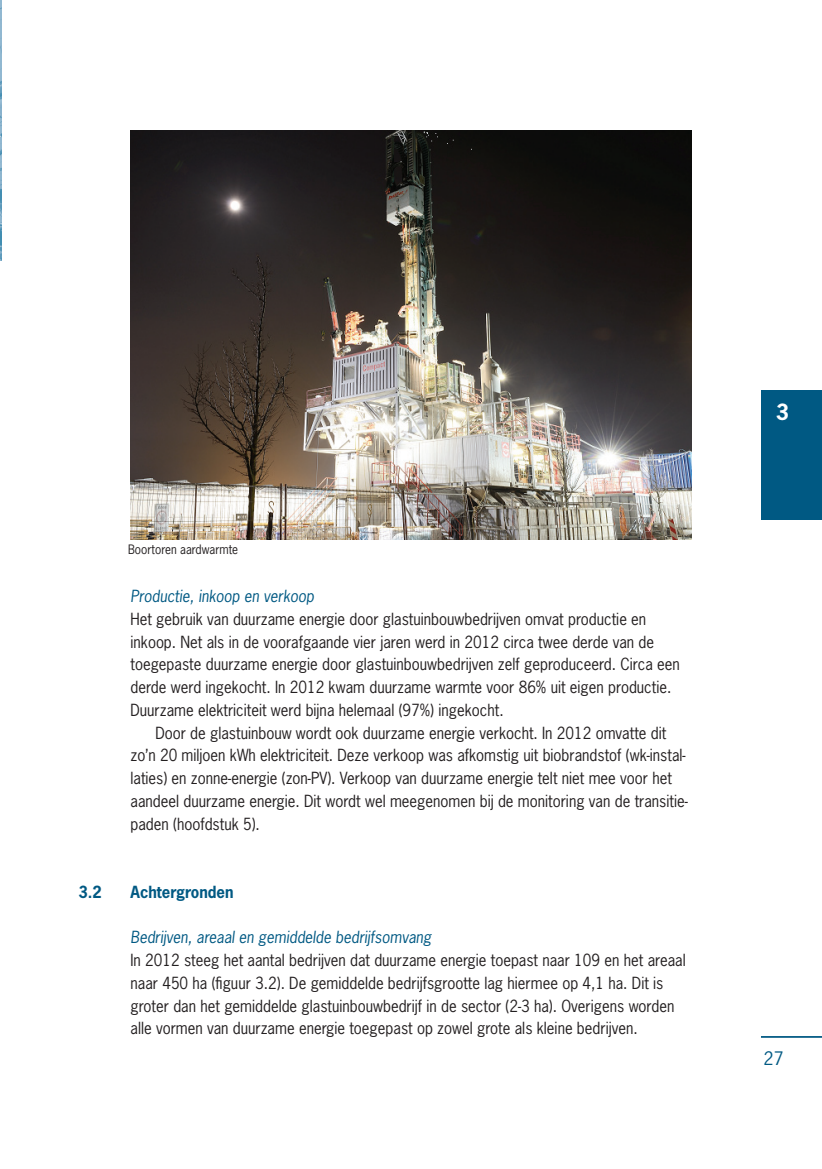
<style>
.page{position:relative;width:822px;height:1169px;background:#fff}
.page>*{position:absolute;margin:0;border:0;box-sizing:border-box;transform-origin:0 0}
.t1{font:700 21px "News Gothic Std";color:#fff}
.t2{font:17.5px "News Gothic Std";color:#005983}
.t3{font:15.75px/22.8px "News Gothic Std";color:#231f20;scale:.95 1}
.t4{font:italic 15.75px "News Gothic Std";color:#005983;scale:.95 1}
.t5{font:700 15.75px "News Gothic Std";color:#005983;scale:.95 1}
.t6{font:12.25px "News Gothic Std";color:#231f20;scale:.95 1}
</style>
<div class="page">
<hr style="left:760px;top:1036px;width:61px;height:1px;background:#005983">
<div style="left:760px;top:390px;width:61px;height:130px;background:#005983"></div>
<img style="left:0;top:3px;width:1px;height:257px">
<img style="left:130px;top:130px;width:561px;height:410px">
<p class="t6" style="left:128px;top:542px;width:117px">Boortoren aardwarmte</p>
<p class="t4" style="left:130px;top:586px;width:195px">Productie, inkoop en verkoop</p>
<p class="t3" style="left:130px;top:607px;width:579px">Het gebruik van duurzame energie door glastuinbouwbedrijven omvat productie en inkoop. Net als in de voorafgaande vier jaren werd in 2012 circa twee derde van de toegepaste duurzame energie door glastuinbouwbedrijven zelf geproduceerd. Circa een derde werd ingekocht. In 2012 kwam duurzame warmte voor 86% uit eigen productie.<br>Duurzame elektriciteit werd bijna helemaal (97%) ingekocht.</p>
<p class="t3" style="left:130px;top:721px;width:588px;text-indent:25px">Door de glastuinbouw wordt ook duurzame energie verkocht. In 2012 omvatte dit zo’n 20 miljoen kWh elektriciteit. Deze verkoop was afkomstig uit biobrandstof (wk-instal&shy;laties) en zonne-energie (zon-PV). Verkoop van duurzame energie telt niet mee voor het aandeel duurzame energie. Dit wordt wel meegenomen bij de monitoring van de transitie&shy;paden (hoofdstuk 5).</p>
<p class="t5" style="left:78px;top:881px;width:26px">3.2</p>
<p class="t5" style="left:130px;top:881px;width:110px">Achtergronden</p>
<p class="t4" style="left:130px;top:927px;width:318px">Bedrijven, areaal en gemiddelde bedrijfsomvang</p>
<p class="t3" style="left:130px;top:948px;width:585px">In 2012 steeg het aantal bedrijven dat duurzame energie toepast naar 109 en het areaal naar 450 ha (figuur 3.2). De gemiddelde bedrijfsgrootte lag hiermee op 4,1 ha. Dit is groter dan het gemiddelde glastuinbouwbedrijf in de sector (2-3 ha). Overigens worden alle vormen van duurzame energie toegepast op zowel grote als kleine bedrijven.</p>
<h1 class="t1" style="left:775px;top:398px;width:15px">3</h1>
<p class="t2" style="left:763px;top:1046px;width:22px">27</p>
</div>
